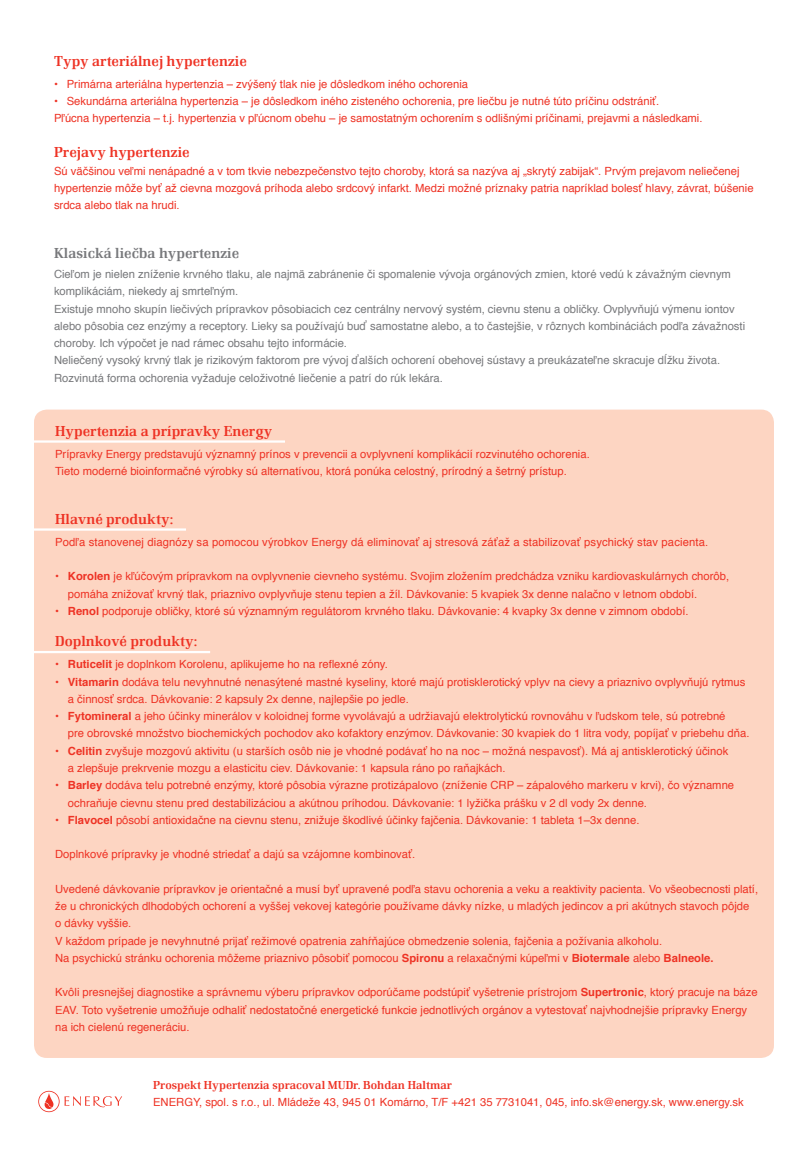
<style>
.page{position:relative;width:808px;height:1149px;background:#fff}
.page>*{position:absolute;margin:0;border:0;box-sizing:border-box;transform-origin:0 0}
.t1{font:500 15px "Renault TCE";color:#ee3224}
.t2{font:500 15px "Renault TCE";color:#77787b}
.t3{font:500 12px "Renault TCE";color:#ee3224}
.t4{font:11.25px/17.2px "Helvetica";color:#ee3224}
.t5{font:11.25px/17.2px "Helvetica";color:#77787b}
.s1{font-weight:700}
</style>
<div class="page">
<div style="left:34px;top:409px;width:740px;height:648px;background:#fdd5c2;border-radius:13px"></div>
<hr style="left:21px;top:440px;width:264px;height:2px;background:#fff">
<hr style="left:21px;top:528px;width:165px;height:2px;background:#fff">
<hr style="left:21px;top:650px;width:189px;height:3px;background:#fff">
<svg style="left:38px;top:1090px;width:84px;height:21px"></svg>
<h1 class="t1" style="left:54px;top:55px;width:194px">Typy arteriálnej hypertenzie</h1>
<p class="t4" style="left:54px;top:76px;width:416px">• Primárna arteriálna hypertenzia – zvýšený tlak nie je dôsledkom iného ochorenia</p>
<p class="t4" style="left:54px;top:93px;width:650px">• Sekundárna arteriálna hypertenzia – je dôsledkom iného zisteného ochorenia, pre liečbu je nutné túto príčinu odstrániť.<br>Pľúcna hypertenzia – t.j. hypertenzia v pľúcnom obehu – je samostatným ochorením s odlišnými príčinami, prejavmi a následkami.</p>
<h1 class="t1" style="left:54px;top:146px;width:137px">Prejavy hypertenzie</h1>
<p class="t4" style="left:54px;top:163px;width:701px">Sú väčšinou veľmi nenápadné a v tom tkvie nebezpečenstvo tejto choroby, ktorá sa nazýva aj „skrytý zabijak“. Prvým prejavom neliečenej hypertenzie môže byť až cievna mozgová príhoda alebo srdcový infarkt. Medzi možné príznaky patria napríklad bolesť hlavy, závrat, búšenie srdca alebo tlak na hrudi.</p>
<h1 class="t2" style="left:54px;top:247px;width:187px">Klasická liečba hypertenzie</h1>
<p class="t5" style="left:54px;top:266px;width:693px">Cieľom je nielen zníženie krvného tlaku, ale najmä zabránenie či spomalenie vývoja orgánových zmien, ktoré vedú k závažným cievnym komplikáciám, niekedy aj smrteľným.<br>Existuje mnoho skupín liečivých prípravkov pôsobiacich cez centrálny nervový systém, cievnu stenu a obličky. Ovplyvňujú výmenu iontov alebo pôsobia cez enzýmy a receptory. Lieky sa používajú buď samostatne alebo, a to častejšie, v rôznych kombináciách podľa závažnosti choroby. Ich výpočet je nad rámec obsahu tejto informácie.<br>Neliečený vysoký krvný tlak je rizikovým faktorom pre vývoj ďalších ochorení obehovej sústavy a preukázateľne skracuje dĺžku života.<br>Rozvinutá forma ochorenia vyžaduje celoživotné liečenie a patrí do rúk lekára.</p>
<h1 class="t1" style="left:55px;top:425px;width:219px">Hypertenzia a prípravky Energy</h1>
<p class="t4" style="left:55px;top:446px;width:536px">Prípravky Energy predstavujú významný prínos v prevencii a ovplyvnení komplikácií rozvinutého ochorenia.<br>Tieto moderné bioinformačné výrobky sú alternatívou, ktorá ponúka celostný, prírodný a šetrný prístup.</p>
<h1 class="t1" style="left:55px;top:513px;width:120px">Hlavné produkty:</h1>
<p class="t4" style="left:55px;top:534px;width:654px">Podľa stanovenej diagnózy sa pomocou výrobkov Energy dá eliminovať aj stresová záťaž a stabilizovať psychický stav pacienta.</p>
<p class="t4" style="left:68px;top:568px;width:663px;text-indent:-13px"><span class="s1">• Korolen</span> je kľúčovým prípravkom na ovplyvnenie cievneho systému. Svojim zložením predchádza vzniku kardiovaskulárnych chorôb, pomáha znižovať krvný tlak, priaznivo ovplyvňuje stenu tepien a žíl. Dávkovanie: 5 kvapiek 3x denne nalačno v letnom období.</p>
<p class="t4" style="left:55px;top:603px;width:635px"><span class="s1">• Renol</span> podporuje obličky, ktoré sú významným regulátorom krvného tlaku. Dávkovanie: 4 kvapky 3x denne v zimnom období.</p>
<h1 class="t1" style="left:55px;top:635px;width:144px">Doplnkové produkty:</h1>
<p class="t4" style="left:55px;top:656px;width:334px"><span class="s1">• Ruticelit</span> je doplnkom Korolenu, aplikujeme ho na reflexné zóny.</p>
<p class="t4" style="left:68px;top:673px;width:679px;text-indent:-13px"><span class="s1">• Vitamarin</span> dodáva telu nevyhnutné nenasýtené mastné kyseliny, ktoré majú protisklerotický vplyv na cievy a priaznivo ovplyvňujú rytmus a činnosť srdca. Dávkovanie: 2 kapsuly 2x denne, najlepšie po jedle.</p>
<p class="t4" style="left:68px;top:708px;width:683px;text-indent:-13px"><span class="s1">• Fytomineral</span> a jeho účinky minerálov v koloidnej forme vyvolávajú a udržiavajú elektrolytickú rovnováhu v ľudskom tele, sú potrebné<br>pre obrovské množstvo biochemických pochodov ako kofaktory enzýmov. Dávkovanie: 30 kvapiek do 1 litra vody, popíjať v priebehu dňa.</p>
<p class="t4" style="left:68px;top:742px;width:662px;text-indent:-13px"><span class="s1">• Celitin</span> zvyšuje mozgovú aktivitu (u starších osôb nie je vhodné podávať ho na noc – možná nespavosť). Má aj antisklerotický účinok a zlepšuje prekrvenie mozgu a elasticitu ciev. Dávkovanie: 1 kapsula ráno po raňajkách.</p>
<p class="t4" style="left:68px;top:777px;width:668px;text-indent:-13px"><span class="s1">• Barley</span> dodáva telu potrebné enzýmy, ktoré pôsobia výrazne protizápalovo (zníženie CRP – zápalového markeru v krvi), čo významne ochraňuje cievnu stenu pred destabilizáciou a akútnou príhodou. Dávkovanie: 1 lyžička prášku v 2 dl vody 2x denne.</p>
<p class="t4" style="left:55px;top:811px;width:586px"><span class="s1">• Flavocel</span> pôsobí antioxidačne na cievnu stenu, znižuje škodlivé účinky fajčenia. Dávkovanie: 1 tableta 1–3x denne.</p>
<p class="t4" style="left:55px;top:846px;width:362px">Doplnkové prípravky je vhodné striedať a dajú sa vzájomne kombinovať.</p>
<p class="t4" style="left:55px;top:880px;width:704px">Uvedené dávkovanie prípravkov je orientačné a musí byť upravené podľa stavu ochorenia a veku a reaktivity pacienta. Vo všeobecnosti platí, že u chronických dlhodobých ochorení a vyššej vekovej kategórie používame dávky nízke, u mladých jedincov a pri akútnych stavoch pôjde o dávky vyššie.<br>V každom prípade je nevyhnutné prijať režimové opatrenia zahŕňajúce obmedzenie solenia, fajčenia a požívania alkoholu.<br>Na psychickú stránku ochorenia môžeme priaznivo pôsobiť pomocou <span class="s1">Spironu</span> a relaxačnými kúpeľmi v <span class="s1">Biotermale</span> alebo <span class="s1">Balneole.</span></p>
<p class="t4" style="left:55px;top:984px;width:704px">Kvôli presnejšej diagnostike a správnemu výberu prípravkov odporúčame podstúpiť vyšetrenie prístrojom <span class="s1">Supertronic</span>, ktorý pracuje na báze<br>EAV. Toto vyšetrenie umožňuje odhaliť nedostatočné energetické funkcie jednotlivých orgánov a vytestovať najvhodnejšie prípravky Energy na ich cielenú regeneráciu.</p>
<p class="t3" style="left:153px;top:1079px;width:301px">Prospekt Hypertenzia spracoval MUDr. Bohdan Haltmar</p>
<p class="t4" style="left:153px;top:1093px;width:592px">ENERGY, spol. s r.o., ul. Mládeže 43, 945 01 Komárno, T/F +421 35 7731041, 045, info.sk@energy.sk, www.energy.sk</p>
</div>
